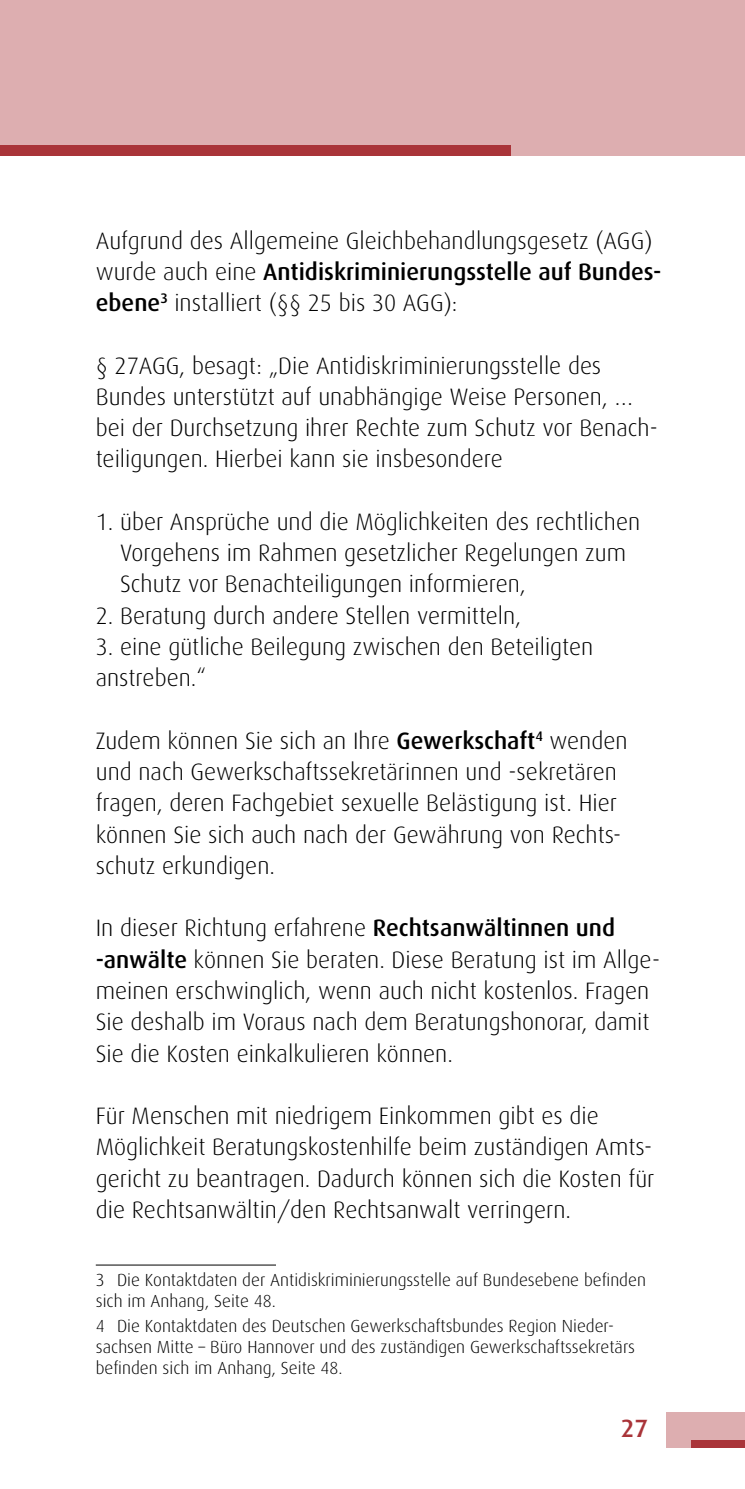
<style>
.page{position:relative;width:745px;height:1489px;background:#fff}
.page>*{position:absolute;margin:0;border:0;box-sizing:border-box;transform-origin:0 0}
.t1{font:500 25px "Dax";color:#a93439}
.t2{font:300 23.75px/31.2px "Dax";color:#000}
.t3{font:300 17.5px/21px "Dax";color:#000}
.s1{font-weight:500}
</style>
<div class="page">
<div style="left:0;top:0;width:744px;height:156px;background:#ddaeb0"></div>
<div style="left:0;top:145px;width:510px;height:11px;background:#a93439"></div>
<div style="left:665px;top:1411px;width:79px;height:35px;background:#ddaeb0"></div>
<div style="left:690px;top:1439px;width:54px;height:7px;background:#a93439"></div>
<hr style="left:96px;top:1264px;width:180px;height:1px;background:#000">
<p class="t2" style="left:96px;top:225px;width:566px">Aufgrund des Allgemeine Gleichbehandlungsgesetz (AGG) wurde auch eine <span class="s1">Antidiskriminierungsstelle auf Bundes&shy;ebene</span><sup>3</sup> installiert (§§ 25 bis 30 AGG):</p>
<p class="t2" style="left:96px;top:350px;width:563px">§ 27AGG, besagt: „Die Antidiskriminierungsstelle des Bundes unterstützt auf unabhängige Weise Personen, … bei der Durchsetzung ihrer Rechte zum Schutz vor Benach&shy;teiligungen. Hierbei kann sie insbesondere</p>
<p class="t2" style="left:120px;top:506px;width:521px;text-indent:-24px">1. über Ansprüche und die Möglichkeiten des rechtlichen<br>Vorgehens im Rahmen gesetzlicher Regelungen zum<br>Schutz vor Benachteiligungen informieren,</p>
<p class="t2" style="left:96px;top:600px;width:426px">2. Beratung durch andere Stellen vermitteln,</p>
<p class="t2" style="left:96px;top:631px;width:498px">3. eine gütliche Beilegung zwischen den Beteiligten anstreben.“</p>
<p class="t2" style="left:96px;top:725px;width:533px">Zudem können Sie sich an Ihre <span class="s1">Gewerkschaft</span><sup>4</sup> wenden und nach Gewerkschaftssekretärinnen und -sekretären fragen, deren Fachgebiet sexuelle Belästigung ist. Hier können Sie sich auch nach der Gewährung von Rechts&shy;schutz erkundigen.</p>
<p class="t2" style="left:96px;top:912px;width:565px">In dieser Richtung erfahrene <span class="s1">Rechtsanwältinnen und -anwälte</span> können Sie beraten. Diese Beratung ist im Allge&shy;meinen erschwinglich, wenn auch nicht kostenlos. Fragen Sie deshalb im Voraus nach dem Beratungshonorar, damit Sie die Kosten einkalkulieren können.</p>
<p class="t2" style="left:96px;top:1100px;width:560px">Für Menschen mit niedrigem Einkommen gibt es die Möglichkeit Beratungskostenhilfe beim zuständigen Amts&shy;gericht zu beantragen. Dadurch können sich die Kosten für die Rechtsanwältin/den Rechtsanwalt verringern.</p>
<p class="t3" style="left:96px;top:1269px;width:551px">3 Die Kontaktdaten der Antidiskriminierungsstelle auf Bundesebene befinden sich im Anhang, Seite 48.</p>
<p class="t3" style="left:96px;top:1315px;width:540px">4 Die Kontaktdaten des Deutschen Gewerkschaftsbundes Region Nieder&shy;sachsen Mitte – Büro Hannover und des zuständigen Gewerkschaftssekretärs befinden sich im Anhang, Seite 48.</p>
<p class="t1" style="left:620px;top:1414px;width:29px">27</p>
</div>
